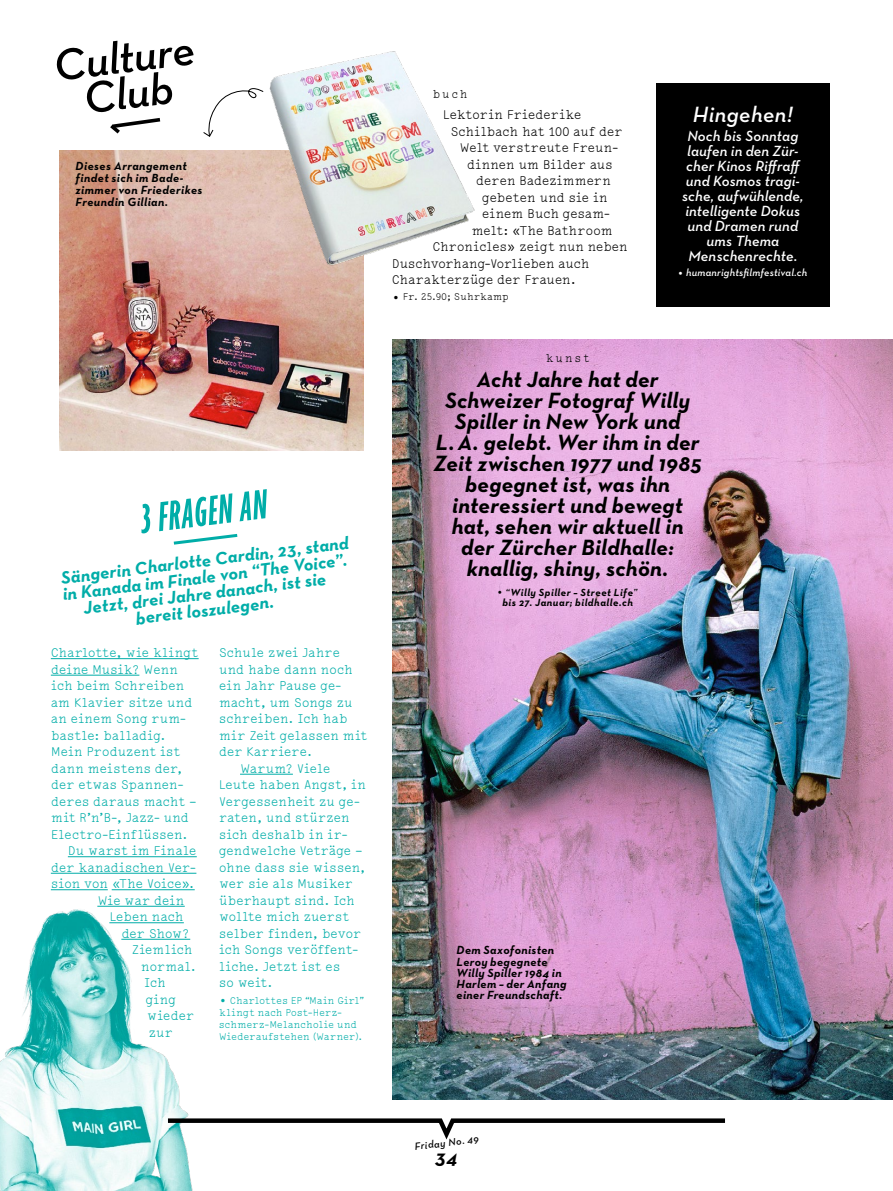
<style>
.page{position:relative;width:893px;height:1191px;background:#fff}
.page>*{position:absolute;margin:0;border:0;box-sizing:border-box;transform-origin:0 0}
.t1{font:italic 600 45.15px/36px "Neutra Text";color:#000;text-align:center}
.t2{font:italic 600 condensed 45px "Agenda";color:#00ada8}
.CC_Spitzmarke_x03{font:italic 700 22.5px/21px "Neutra Text";letter-spacing:.01em;color:#000;text-align:center}
.B_Neutra_Titel_15_x2{font:italic 600 22.5px "Neutra Text";letter-spacing:.02em;color:#fff}
.ZZZ_Pagina{font:italic 700 19.95px "Neutra Text";color:#000}
.T_Lacrima_GT_Intervi{font:italic 700 18px "Neutra Text";color:#00ada8}
.B_Neutra_GT_10_x08{font:italic 600 15px/15px "Neutra Text";letter-spacing:.01em;color:#fff;text-align:center}
.T_Lacrima_GT_Intervi-2{font:13.5px/16.5px "Lacrima Regular Senza";letter-spacing:-.055em;color:#00ada8}
.CC_Spitzmarke_x03-2{font:13.5px "Lacrima Regular Senza";letter-spacing:-.06em;color:#000}
.Leg_Neutra_x11{font:italic 700 12px/11.2px "Neutra Text";letter-spacing:.03em;color:#000}
.CC_Spitzmarke_x03-3{font:12px "Lacrima Regular Senza";letter-spacing:.11em;color:#000}
.t3{font:10.5px/12px "Lacrima Regular Senza";letter-spacing:-.045em;color:#00ada8}
.t4{font:italic 700 10.5px/10.5px "Neutra Text";letter-spacing:.05em;color:#000;text-align:center}
.t5{font:italic 600 10.5px "Neutra Text";letter-spacing:.02em;color:#fff}
.t6{font:10.5px "Lacrima Regular Senza";letter-spacing:-.045em;color:#000}
.ZZZ_Ausgabe{font:italic 600 10.5px "Neutra Text";color:#000}
.s1{font-size:16.5px}
.s2{font-family:"Neutra Text";font-weight:600;font-style:italic}
.s3{font-size:14.7px}
.s4{font-weight:600;font-size:14.7px}
.s5{font-weight:600}
</style>
<div class="page">
<img style="left:60px;top:150px;width:303px;height:300px">
<img style="left:392px;top:339px;width:501px;height:760px">
<svg style="left:110px;top:117px;width:51px;height:17px"></svg>
<img style="left:0;top:889px;width:195px;height:302px">
<img style="left:252px;top:51px;width:223px;height:229px">
<div style="left:656px;top:84px;width:174px;height:223px;background:#000"></div>
<svg style="left:203px;top:87px;width:61px;height:50px"></svg>
<hr style="left:51px;top:658px;width:148px;height:1px;background:#00ada8">
<hr style="left:51px;top:675px;width:88px;height:1px;background:#00ada8">
<hr style="left:68px;top:856px;width:129px;height:1px;background:#00ada8">
<hr style="left:51px;top:873px;width:145px;height:1px;background:#00ada8">
<hr style="left:51px;top:889px;width:57px;height:1px;background:#00ada8">
<hr style="left:112px;top:889px;width:83px;height:1px;background:#00ada8">
<hr style="left:97px;top:906px;width:88px;height:1px;background:#00ada8">
<hr style="left:109px;top:922px;width:75px;height:1px;background:#00ada8">
<hr style="left:121px;top:939px;width:69px;height:1px;background:#00ada8">
<hr style="left:240px;top:774px;width:53px;height:1px;background:#00ada8">
<svg style="left:173px;top:533px;width:65px;height:12px"></svg>
<svg style="left:163px;top:1116px;width:562px;height:28px"></svg>
<p class="t1" style="left:51px;top:47px;width:143px;rotate:-7deg">Culture<br>Club</p>
<p class="Leg_Neutra_x11" style="left:76px;top:160px;width:128px;line-height:12px">Dieses Arrangement findet sich im Bade&shy;zimmer von Friederikes<br>Freundin Gillian.</p>
<p class="t2" style="left:138px;top:495px;width:128px;rotate:-7deg">3 FRAGEN AN</p>
<p class="T_Lacrima_GT_Intervi" style="left:60px;top:567px;width:291px;rotate:-7deg">Sängerin Charlotte Cardin, 23, stand</p>
<p class="T_Lacrima_GT_Intervi" style="left:61px;top:583px;width:288px;rotate:-7deg">in Kanada im Finale von “The Voice”.</p>
<p class="T_Lacrima_GT_Intervi" style="left:82px;top:597px;width:246px;rotate:-7deg">Jetzt, drei Jahre danach, ist sie</p>
<p class="T_Lacrima_GT_Intervi" style="left:134px;top:607px;width:140px;rotate:-7deg">bereit loszulegen.</p>
<p class="T_Lacrima_GT_Intervi-2" style="left:51px;top:644px;width:149px">Charlotte, wie klingt deine Musik? Wenn ich beim Schreiben am Klavier sitze und an einem Song rum&shy;bastle: balladig.<br>Mein Produzent ist dann meistens der, der etwas Spannen&shy;deres daraus macht – mit R’n’B-, Jazz- und<br>Electro-Einflüssen.</p>
<p class="T_Lacrima_GT_Intervi-2" style="left:68px;top:842px;width:130px">Du warst im Finale</p>
<p class="T_Lacrima_GT_Intervi-2" style="left:51px;top:859px;width:147px">der kanadischen Ver-</p>
<p class="T_Lacrima_GT_Intervi-2" style="left:51px;top:875px;width:145px">sion von «The Voice».</p>
<p class="T_Lacrima_GT_Intervi-2" style="left:97px;top:892px;width:89px">Wie war dein</p>
<p class="T_Lacrima_GT_Intervi-2" style="left:109px;top:908px;width:76px">Leben nach</p>
<p class="T_Lacrima_GT_Intervi-2" style="left:121px;top:925px;width:70px">der Show?</p>
<p class="T_Lacrima_GT_Intervi-2" style="left:132px;top:941px;width:63px">Ziemlich</p>
<p class="T_Lacrima_GT_Intervi-2" style="left:141px;top:958px;width:57px">normal.</p>
<p class="T_Lacrima_GT_Intervi-2" style="left:144px;top:974px;width:24px">Ich</p>
<p class="T_Lacrima_GT_Intervi-2" style="left:145px;top:991px;width:32px">ging</p>
<p class="T_Lacrima_GT_Intervi-2" style="left:147px;top:1007px;width:49px">wieder</p>
<p class="T_Lacrima_GT_Intervi-2" style="left:148px;top:1024px;width:27px">zur</p>
<p class="T_Lacrima_GT_Intervi-2" style="left:219px;top:644px;width:150px">Schule zwei Jahre und habe dann noch ein Jahr Pause ge&shy;macht, um Songs zu schreiben. Ich hab mir Zeit gelassen mit der Karriere.</p>
<p class="T_Lacrima_GT_Intervi-2" style="left:219px;top:760px;width:149px;text-indent:21px">Warum? Viele<br>Leute haben Angst, in<br>Vergessenheit zu ge&shy;raten, und stürzen sich deshalb in ir&shy;gendwelche Veträge – ohne dass sie wissen, wer sie als Musiker überhaupt sind. Ich wollte mich zuerst selber finden, bevor ich Songs veröffent&shy;liche. Jetzt ist es<br>so weit.</p>
<p class="t3" style="left:219px;top:994px;width:146px"><span class="s1">•</span> Charlottes EP <span class="s2">“</span>Main Girl<span class="s2">” </span>klingt nach Post-Herz&shy;schmerz-Melancholie und<br>Wiederaufstehen (Warner).</p>
<p class="CC_Spitzmarke_x03-3" style="left:432px;top:87px;width:37px">buch</p>
<p class="CC_Spitzmarke_x03-2" style="left:443px;top:107px;width:140px">Lektorin Friederike</p>
<p class="CC_Spitzmarke_x03-2" style="left:450px;top:123px;width:174px">Schilbach hat 100 auf der</p>
<p class="CC_Spitzmarke_x03-2" style="left:459px;top:140px;width:161px">Welt verstreute Freun-</p>
<p class="CC_Spitzmarke_x03-2" style="left:467px;top:156px;width:148px">dinnen um Bilder aus</p>
<p class="CC_Spitzmarke_x03-2" style="left:476px;top:173px;width:137px">deren Badezimmern</p>
<p class="CC_Spitzmarke_x03-2" style="left:482px;top:189px;width:128px">gebeten und sie in</p>
<p class="CC_Spitzmarke_x03-2" style="left:482px;top:206px;width:130px">einem Buch gesam-</p>
<p class="CC_Spitzmarke_x03-2" style="left:471px;top:222px;width:143px">melt: «The Bathroom</p>
<p class="CC_Spitzmarke_x03-2" style="left:432px;top:239px;width:197px">Chronicles» zeigt nun neben</p>
<p class="CC_Spitzmarke_x03-2" style="left:392px;top:255px;width:199px">Duschvorhang-Vorlieben auch</p>
<p class="CC_Spitzmarke_x03-2" style="left:392px;top:272px;width:186px">Charakterzüge der Frauen.</p>
<p class="t6" style="left:392px;top:291px;width:119px"><span class="s1">•</span> Fr. 25.90; Suhrkamp</p>
<p class="B_Neutra_Titel_15_x2" style="left:693px;top:100px;width:101px">Hingehen!</p>
<p class="B_Neutra_GT_10_x08" style="left:682px;top:128px;width:123px">Noch bis Sonntag laufen in den Zür&shy;cher Kinos Riffraff und Kosmos tragi&shy;sche, aufwühlende, intelligente Dokus und Dramen rund ums Thema<br>Menschenrechte.</p>
<p class="t5" style="left:678px;top:266px;width:130px"><span class="s3">•</span> humanrightsfilmfestival.ch</p>
<p class="CC_Spitzmarke_x03-3" style="left:545px;top:350px;width:46px">kunst</p>
<p class="CC_Spitzmarke_x03" style="left:433px;top:368px;width:270px">Acht Jahre hat der<br>Schweizer Fotograf Willy<br>Spiller in New York und<br>L.A. gelebt. Wer ihm in der<br>Zeit zwischen 1977 und 1985 begegnet ist, was ihn interessiert und bewegt hat, sehen wir aktuell in der Zürcher Bildhalle: knallig, shiny, schön.</p>
<p class="t4" style="left:498px;top:586px;width:141px"><span class="s4">•</span> <span class="s5">“</span>Willy Spiller – Street Life<span class="s5">” </span>bis 27. Januar; bildhalle.ch</p>
<p class="Leg_Neutra_x11" style="left:457px;top:944px;width:111px">Dem Saxofonisten<br>Leroy begegnete<br>Willy Spiller 1984 in<br>Harlem – der Anfang einer Freundschaft.</p>
<p class="ZZZ_Ausgabe" style="left:414px;top:1140px;width:66px;rotate:-7deg">Friday No. 49</p>
<p class="ZZZ_Pagina" style="left:435px;top:1144px;width:24px">34</p>
</div>
